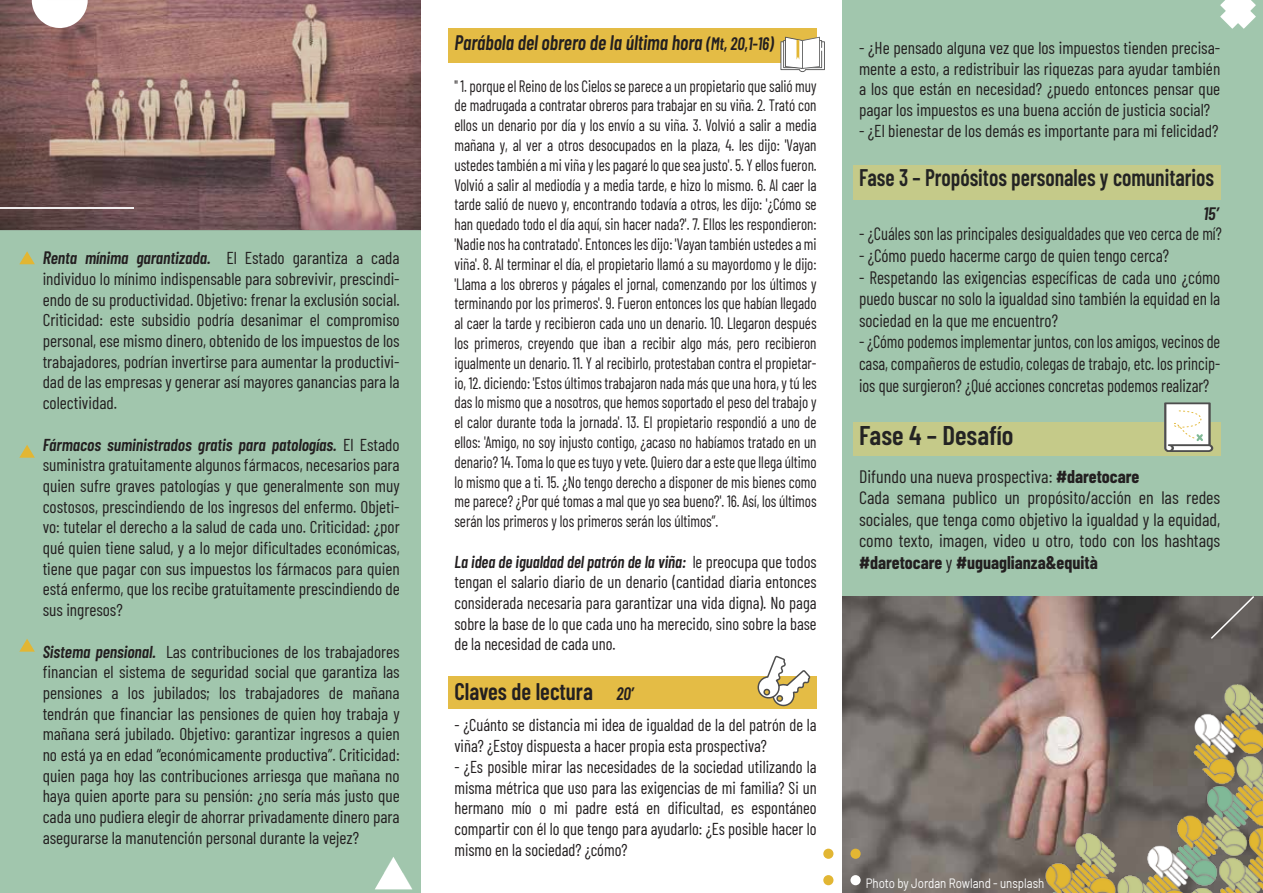
<style>
.page{position:relative;width:1263px;height:893px;background:#fff}
.page>*{position:absolute;margin:0;border:0;box-sizing:border-box;transform-origin:0 0}
.t1{font:600 27px "Barlow Condensed";color:#232323}
.t2{font:600 24px "Barlow Condensed";color:#232323;scale:.9 1}
.t3{font:600 24px "Barlow Condensed";color:#231f20;scale:.95 1}
.t4{font:italic 600 21px "Barlow Condensed";color:#231f20;scale:.93 1}
.t5{font:18px/21.6px "Barlow Condensed";color:#231f20;text-align:justify;scale:.95 1}
.t6{font:18px/21.6px "Barlow Condensed";color:#231f20}
.t7{font:italic 600 18px "Barlow Condensed";color:#231f20}
.t8{font:17.25px/20.7px "Barlow Condensed";color:#231f20;text-align:justify}
.t9{font:17.25px/20.7px "Barlow Condensed";color:#231f20;text-align:justify;scale:.95 1}
.t10{font:16.5px/19.8px "Barlow Condensed";color:#231f20;text-align:justify;scale:.9 1}
.t11{font:13.5px "Barlow";color:#fff;scale:.85 1}
.s1{font-weight:600;font-style:italic;font-size:18px}
.s2{font-weight:600;font-style:italic}
.s3{font-size:18px}
.s4{font-style:italic;font-size:18px}
.s5{font-weight:700}
</style>
<div class="page">
<div style="left:842px;top:0;width:421px;height:893px;background:#a1c6ad"></div>
<div style="left:0;top:0;width:421px;height:893px;background:#a1c6ad"></div>
<img style="left:842px;top:597px;width:421px;height:296px">
<svg style="left:0;top:0;width:421px;height:231px;background:#8c6966"></svg>
<hr style="left:0;top:207px;width:133px;height:2px;background:#fff">
<img style="left:981px;top:643px;width:282px;height:250px">
<svg style="left:1209px;top:596px;width:47px;height:44px;background:#686361"></svg>
<svg style="left:32px;top:0;width:56px;height:28px;background:#e5dddd"></svg>
<div style="left:850px;top:849px;width:11px;height:10px;background:#e2b633;border-radius:50%"></div>
<div style="left:823px;top:849px;width:10px;height:10px;background:#e2b633;border-radius:50%"></div>
<div style="left:850px;top:875px;width:11px;height:10px;background:#fff;border-radius:50%"></div>
<div style="left:823px;top:875px;width:10px;height:10px;background:#e2b633;border-radius:50%"></div>
<svg style="left:375px;top:857px;width:37px;height:32px"></svg>
<div style="left:448px;top:29px;width:369px;height:34px;background:#e4bc45"></div>
<div style="left:448px;top:676px;width:369px;height:33px;background:#e4bc45"></div>
<div style="left:853px;top:165px;width:367px;height:34px;background:#c5ca89"></div>
<div style="left:853px;top:422px;width:367px;height:33px;background:#c5ca89"></div>
<svg style="left:1220px;top:0;width:36px;height:29px"></svg>
<svg style="left:19px;top:251px;width:16px;height:13px"></svg>
<svg style="left:19px;top:445px;width:16px;height:13px"></svg>
<svg style="left:19px;top:639px;width:16px;height:13px"></svg>
<svg style="left:1164px;top:402px;width:49px;height:50px;background:#d6d7d3"></svg>
<svg style="left:780px;top:37px;width:45px;height:35px"></svg>
<svg style="left:757px;top:655px;width:54px;height:52px"></svg>
<p class="t8" style="left:43px;top:246px;width:359px"><span class="s1">R</span><span class="s2">enta mínima garantizada.</span> El Estado garantiza a cada individuo lo mínimo indispensable para sobrevivir, prescindi&shy;endo de su productividad. Objetivo: frenar la exclusión social.<br>Criticidad: este subsidio podría desanimar el compromiso personal, ese mismo dinero, obtenido de los impuestos de los trabajadores, podrían invertirse para aumentar la productivi&shy;dad de las empresas y generar así mayores ganancias para la colectividad.</p>
<p class="t8" style="left:43px;top:433px;width:359px"><span class="s2">Fármacos suministrados gratis para patologías.</span> El Estado suministra gratuitamente algunos fármacos, necesarios para quien sufre graves patologías y que generalmente son muy costosos, prescindiendo de los ingresos del enfermo. Objeti&shy;vo: tutelar el derecho a la salud de cada uno. Criticidad: ¿por qué quien tiene salud, y a lo mejor dificultades económicas, tiene que pagar con sus impuestos los fármacos para quien está enfermo, que los recibe gratuitamente prescindiendo de sus ingresos?</p>
<p class="t8" style="left:43px;top:640px;width:359px"><span class="s2">Sistema pensional.</span> Las contribuciones de los trabajadores financian el sistema de seguridad social que garantiza las pensiones a los jubilados; los trabajadores de mañana tendrán que financiar las pensiones de quien hoy trabaja y mañana será jubilado. Objetivo: garantizar ingresos a quien no está ya en edad “económicamente productiva”. Criticidad: quien paga hoy las contribuciones arriesga que mañana no haya quien aporte para su pensión: ¿no sería más justo que cada uno pudiera elegir de ahorrar privadamente dinero para asegurarse la manutención personal durante la vejez?</p>
<p class="t4" style="left:454px;top:28px;width:345px">Parábola del obrero de la última hora <span class="s3">(Mt, 20,1-16)</span></p>
<p class="t10" style="left:454px;top:74px;width:404px">" 1. porque el Reino de los Cielos se parece a un propietario que salió muy de madrugada a contratar obreros para trabajar en su viña. 2. Trató con ellos un denario por día y los envío a su viña. 3. Volvió a salir a media mañana y, al ver a otros desocupados en la plaza, 4. les dijo: 'Vayan ustedes también a mi viña y les pagaré lo que sea justo'. 5. Y ellos fueron.<br>Volvió a salir al mediodía y a media tarde, e hizo lo mismo. 6. Al caer la tarde salió de nuevo y, encontrando todavía a otros, les dijo: '¿Cómo se han quedado todo el día aquí, sin hacer nada?'. 7. Ellos les respondieron: 'Nadie nos ha contratado'. Entonces les dijo: 'Vayan también ustedes a mi viña'. 8. Al terminar el día, el propietario llamó a su mayordomo y le dijo: 'Llama a los obreros y págales el jornal, comenzando por los últimos y terminando por los primeros'. 9. Fueron entonces los que habían llegado al caer la tarde y recibieron cada uno un denario. 10. Llegaron después los primeros, creyendo que iban a recibir algo más, pero recibieron igualmente un denario. 11. Y al recibirlo, protestaban contra el propietar&shy;io, 12. diciendo: 'Estos últimos trabajaron nada más que una hora, y tú les das lo mismo que a nosotros, que hemos soportado el peso del trabajo y el calor durante toda la jornada'. 13. El propietario respondió a uno de ellos: 'Amigo, no soy injusto contigo, ¿acaso no habíamos tratado en un denario? 14. Toma lo que es tuyo y vete. Quiero dar a este que llega último lo mismo que a ti. 15. ¿No tengo derecho a disponer de mis bienes como me parece? ¿Por qué tomas a mal que yo sea bueno?'. 16. Así, los últimos serán los primeros y los primeros serán los últimos”.</p>
<p class="t9" style="left:454px;top:550px;width:383px"><span class="s2">La idea de igualdad del patrón de la viña:</span> le preocupa que todos tengan el salario diario de un denario (cantidad diaria entonces considerada necesaria para garantizar una vida digna). No paga sobre la base de lo que cada uno ha merecido, sino sobre la base de la necesidad de cada uno.</p>
<h2 class="t3" style="left:454px;top:674px;width:190px">Claves de lectura <span class="s4">20’</span></h2>
<p class="t9" style="left:454px;top:714px;width:383px">- ¿Cuánto se distancia mi idea de igualdad de la del patrón de la viña? ¿Estoy dispuesta a hacer propia esta prospectiva?</p>
<p class="t9" style="left:454px;top:755px;width:383px">- ¿Es posible mirar las necesidades de la sociedad utilizando la misma métrica que uso para las exigencias de mi familia? Si un hermano mío o mi padre está en dificultad, es espontáneo compartir con él lo que tengo para ayudarlo: ¿Es posible hacer lo mismo en la sociedad? ¿cómo?</p>
<p class="t8" style="left:859px;top:36px;width:363px">- ¿He pensado alguna vez que los impuestos tienden precisa&shy;mente a esto, a redistribuir las riquezas para ayudar también a los que están en necesidad? ¿puedo entonces pensar que pagar los impuestos es una buena acción de justicia social?</p>
<p class="t8" style="left:859px;top:119px;width:361px">- ¿El bienestar de los demás es importante para mi felicidad?</p>
<h2 class="t2" style="left:859px;top:161px;width:396px">Fase 3 – Propósitos personales y comunitarios</h2>
<p class="t5" style="left:859px;top:222px;width:383px">- ¿Cuáles son las principales desigualdades que veo cerca de mí?</p>
<p class="t5" style="left:859px;top:243px;width:328px">- ¿Cómo puedo hacerme cargo de quien tengo cerca?</p>
<p class="t5" style="left:859px;top:265px;width:382px">- Respetando las exigencias específicas de cada uno ¿cómo puedo buscar no solo la igualdad sino también la equidad en la sociedad en la que me encuentro?</p>
<p class="t5" style="left:859px;top:330px;width:382px">- ¿Cómo podemos implementar juntos, con los amigos, vecinos de casa, compañeros de estudio, colegas de trabajo, etc. los princip&shy;ios que surgieron? ¿Qué acciones concretas podemos realizar?</p>
<h1 class="t1" style="left:859px;top:416px;width:156px">Fase 4 – Desafío</h1>
<p class="t6" style="left:859px;top:464px;width:363px">Difundo una nueva prospectiva: <span class="s5">#daretocare<br></span>Cada semana publico un propósito/acción en las redes sociales, que tenga como objetivo la igualdad y la equidad, como texto, imagen, video u otro, todo con los hashtags <span class="s5">#daretocare</span> y <span class="s5">#uguaglianza&amp;equità</span></p>
<p class="t7" style="left:1203px;top:201px;width:17px">15’</p>
<p class="t11" style="left:866px;top:874px;width:212px">Photo by Jordan Rowland - unsplash</p>
</div>
